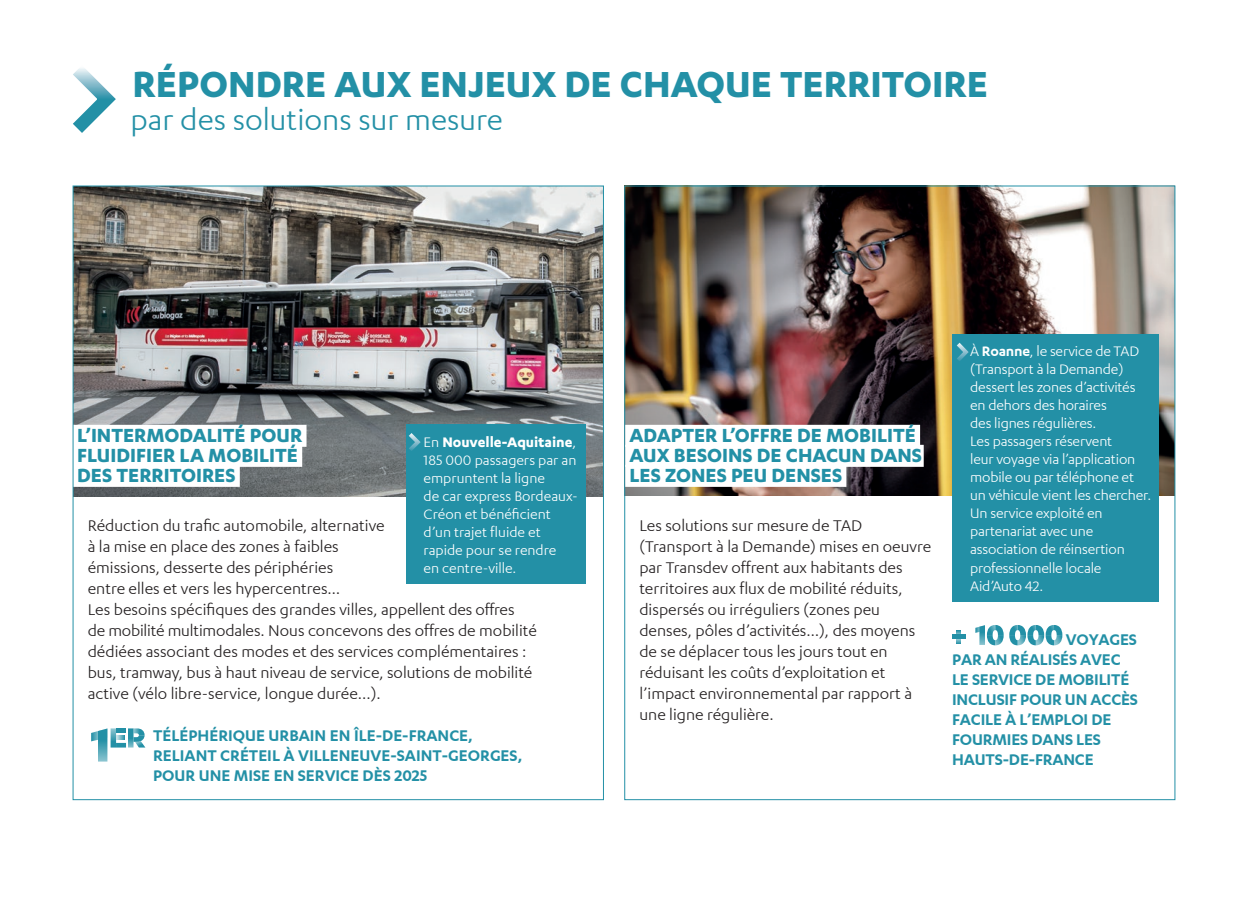
<style>
.page{position:relative;width:1248px;height:908px;background:#fff}
.page>*{position:absolute;margin:0;border:0;box-sizing:border-box;transform-origin:0 0}
.t1{font:700 42px "Karbon";color:#2390a6}
.t2{font:34px "Karbon";color:#2390a6}
.t3{font:700 22px/20px "Karbon";color:#2390a6}
.t4{font:18px/21px "Karbon";color:#231f20}
.t5{font:600 18px/20px "Karbon";letter-spacing:-.01em;color:#2390a6}
.t6{font:16px/18px "Karbon";letter-spacing:-.01em;color:#fff}
.s1{font-weight:700}
.s2{font-weight:600}
</style>
<div class="page">
<svg style="left:73px;top:68px;width:43px;height:65px"></svg>
<img style="left:626px;top:187px;width:547px;height:308px">
<hr style="left:952px;top:634px;width:13px;height:4px;background:#2390a6">
<svg style="left:956px;top:630px;width:5px;height:13px"></svg>
<svg style="left:975px;top:625px;width:28px;height:20px"></svg>
<svg style="left:1009px;top:625px;width:53px;height:20px"></svg>
<div style="left:952px;top:334px;width:206px;height:267px;background:#2390a6"></div>
<svg style="left:957px;top:342px;width:12px;height:19px"></svg>
<img style="left:75px;top:187px;width:527px;height:309px">
<div style="left:73px;top:424px;width:233px;height:22px;background:#fff"></div>
<div style="left:73px;top:444px;width:229px;height:22px;background:#fff"></div>
<div style="left:73px;top:464px;width:167px;height:22px;background:#fff"></div>
<div style="left:625px;top:424px;width:295px;height:22px;background:#fff"></div>
<div style="left:625px;top:444px;width:298px;height:22px;background:#fff"></div>
<div style="left:625px;top:464px;width:221px;height:22px;background:#fff"></div>
<div style="left:406px;top:424px;width:179px;height:160px;background:#2390a6"></div>
<svg style="left:404px;top:428px;width:17px;height:27px"></svg>
<svg style="left:91px;top:728px;width:54px;height:33px"></svg>
<h1 class="t1" style="left:133px;top:62px;width:856px">RÉPONDRE AUX ENJEUX DE CHAQUE TERRITOIRE</h1>
<h2 class="t2" style="left:131px;top:103px;width:374px">par des solutions sur mesure</h2>
<p class="t3" style="left:77px;top:424px;width:227px">L’INTERMODALITÉ POUR<br>FLUIDIFIER LA MOBILITÉ<br>DES TERRITOIRES</p>
<p class="t3" style="left:629px;top:424px;width:294px">ADAPTER L’OFFRE DE MOBILITÉ<br>AUX BESOINS DE CHACUN DANS<br>LES ZONES PEU DENSES</p>
<p class="t4" style="left:88px;top:514px;width:450px">Réduction du trafic automobile, alternative<br>à la mise en place des zones à faibles<br>émissions, desserte des périphéries<br>entre elles et vers les hypercentres…<br>Les besoins spécifiques des grandes villes, appellent des offres<br>de mobilité multimodales. Nous concevons des offres de mobilité dédiées associant des modes et des services complémentaires : bus, tramway, bus à haut niveau de service, solutions de mobilité active (vélo libre-service, longue durée...).</p>
<p class="t6" style="left:423px;top:432px;width:156px">En <span class="s1">Nouvelle-Aquitaine</span>,<br>185 000 passagers par an empruntent la ligne<br>de car express Bordeaux-<br>Créon et bénéficient d’un trajet fluide et rapide pour se rendre<br>en centre-ville.</p>
<p class="t4" style="left:639px;top:514px;width:293px">Les solutions sur mesure de TAD (Transport à la Demande) mises en oeuvre par Transdev offrent aux habitants des territoires aux flux de mobilité réduits, dispersés ou irréguliers (zones peu denses, pôles d’activités…), des moyens de se déplacer tous les jours tout en réduisant les coûts d’exploitation et l’impact environnemental par rapport à une ligne régulière.</p>
<p class="t5" style="left:153px;top:724px;width:371px">TÉLÉPHÉRIQUE URBAIN EN ÎLE-DE-FRANCE,<br>RELIANT CRÉTEIL À VILLENEUVE-SAINT-GEORGES,<br>POUR UNE MISE EN SERVICE DÈS 2025</p>
<p class="t6" style="left:970px;top:342px;width:182px">À <span class="s2">Roanne</span>, le service de TAD (Transport à la Demande) dessert les zones d’activités en dehors des horaires<br>des lignes régulières.<br>Les passagers réservent<br>leur voyage via l’application mobile ou par téléphone et un véhicule vient les chercher.<br>Un service exploité en partenariat avec une association de réinsertion professionnelle locale<br>Aid’Auto 42.</p>
<p class="t5" style="left:952px;top:629px;width:187px;text-indent:114px">VOYAGES<br>PAR AN RÉALISÉS AVEC<br>LE SERVICE DE MOBILITÉ<br>INCLUSIF POUR UN ACCÈS<br>FACILE À L’EMPLOI DE<br>FOURMIES DANS LES<br>HAUTS-DE-FRANCE</p>
</div>
